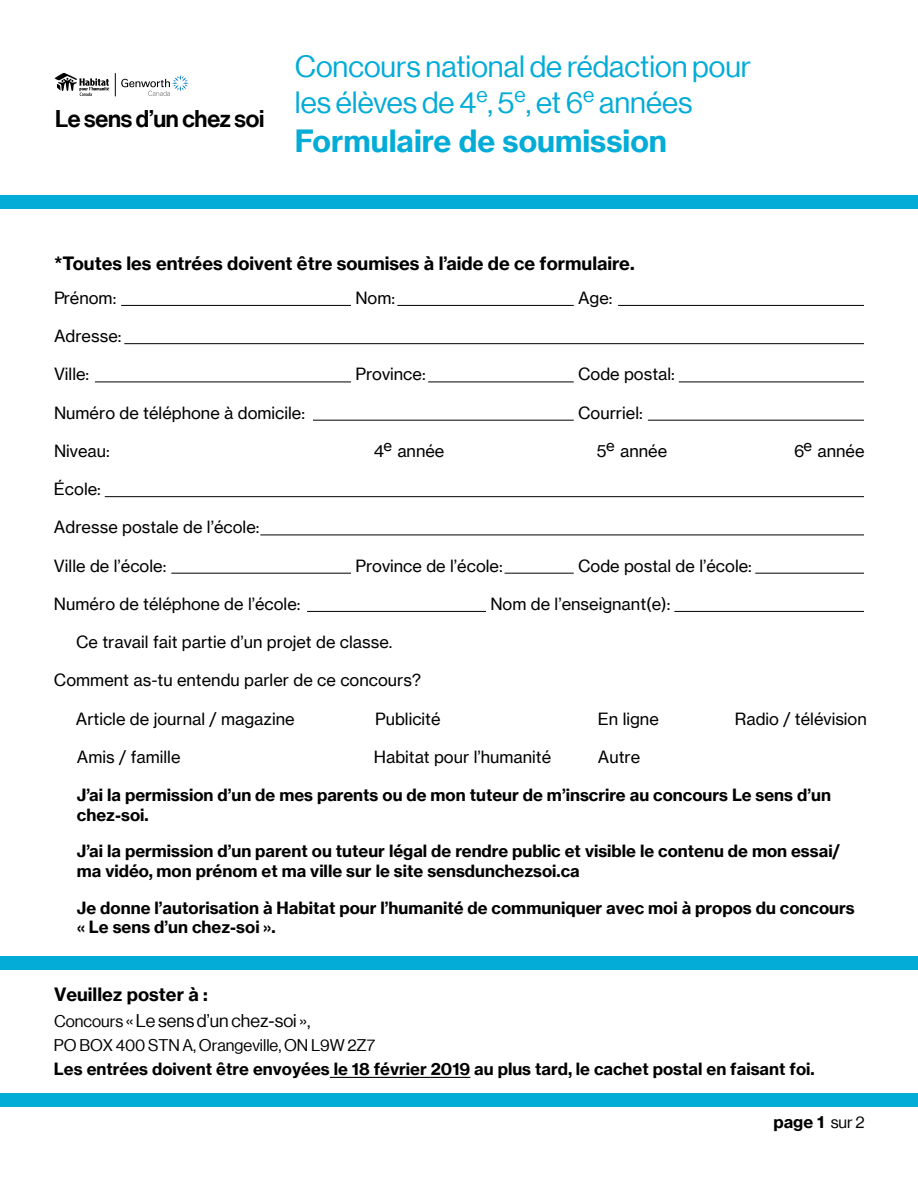
<style>
.page{position:relative;width:918px;height:1188px;background:#fff}
.page>*{position:absolute;margin:0;border:0;box-sizing:border-box;transform-origin:0 0}
.t1{font:30px/36px "Neue Haas Grotesk Display";color:#02acd7}
.t2{font:700 30px "Neue Haas Grotesk Text";color:#02acd7}
.t3{font:500 23.55px "Neue Haas Grotesk Display";letter-spacing:-.01em;color:#000}
.t4{font:700 18px "Neue Haas Grotesk Text";color:#000}
.t5{font:18px "Neue Haas Grotesk Display";color:#000}
.t6{font:16.5px "Neue Haas Grotesk Text";color:#000}
.t7{font:700 16.5px/19.8px "Neue Haas Grotesk Text";color:#000}
.t8{font:16.5px "Neue Haas Grotesk Display";color:#000}
.s1{font-size:16.5px}
.s2{font-family:"Neue Haas Grotesk Display";font-weight:400}
</style>
<div class="page">
<div style="left:0;top:956px;width:918px;height:14px;background:#02acd7"></div>
<div style="left:0;top:1094px;width:918px;height:13px;background:#02acd7"></div>
<hr style="left:121px;top:305px;width:230px;height:1px;background:#000">
<hr style="left:397px;top:305px;width:177px;height:1px;background:#000">
<hr style="left:618px;top:305px;width:246px;height:1px;background:#000">
<hr style="left:124px;top:343px;width:740px;height:1px;background:#000">
<hr style="left:95px;top:382px;width:256px;height:1px;background:#000">
<hr style="left:428px;top:382px;width:146px;height:1px;background:#000">
<hr style="left:679px;top:382px;width:185px;height:1px;background:#000">
<hr style="left:313px;top:420px;width:261px;height:1px;background:#000">
<hr style="left:648px;top:420px;width:216px;height:1px;background:#000">
<hr style="left:105px;top:496px;width:759px;height:1px;background:#000">
<hr style="left:260px;top:535px;width:604px;height:1px;background:#000">
<hr style="left:171px;top:573px;width:180px;height:1px;background:#000">
<hr style="left:505px;top:573px;width:69px;height:1px;background:#000">
<hr style="left:755px;top:573px;width:109px;height:1px;background:#000">
<hr style="left:307px;top:611px;width:179px;height:1px;background:#000">
<hr style="left:674px;top:611px;width:190px;height:1px;background:#000">
<svg style="left:54px;top:73px;width:135px;height:23px"></svg>
<div style="left:0;top:196px;width:918px;height:13px;background:#02acd7"></div>
<hr style="left:330px;top:1077px;width:140px;height:1px;background:#000">
<h2 class="t3" style="left:55px;top:105px;width:211px">Le sens d’un chez soi</h2>
<h1 class="t1" style="left:295px;top:48px;width:458px">Concours national de rédaction pour les élèves de 4<sup>e</sup>, 5<sup>e</sup>, et 6<sup>e</sup> années</h1>
<h1 class="t2" style="left:295px;top:122px;width:374px">Formulaire de soumission</h1>
<p class="t4" style="left:54px;top:252px;width:582px">*Toutes les entrées doivent être soumises à l’aide de ce formulaire.</p>
<p class="t6" style="left:54px;top:288px;width:64px">Prénom:</p>
<p class="t6" style="left:355px;top:288px;width:41px">Nom:</p>
<p class="t6" style="left:578px;top:288px;width:36px">Age:</p>
<p class="t6" style="left:54px;top:326px;width:69px">Adresse:</p>
<p class="t6" style="left:54px;top:364px;width:37px">Ville:</p>
<p class="t6" style="left:355px;top:364px;width:72px">Province:</p>
<p class="t6" style="left:578px;top:364px;width:98px">Code postal:</p>
<p class="t6" style="left:54px;top:402px;width:253px">Numéro de téléphone à domicile:</p>
<p class="t6" style="left:578px;top:402px;width:66px">Courriel:</p>
<p class="t6" style="left:54px;top:441px;width:57px">Niveau:</p>
<p class="t6" style="left:374px;top:441px;width:72px">4<sup>e</sup> année</p>
<p class="t6" style="left:597px;top:441px;width:72px">5<sup>e</sup> année</p>
<p class="t6" style="left:794px;top:441px;width:72px">6<sup>e</sup> année</p>
<p class="t6" style="left:54px;top:479px;width:48px">École:</p>
<p class="t6" style="left:54px;top:517px;width:207px">Adresse postale de l’école:</p>
<p class="t6" style="left:54px;top:555px;width:114px">Ville de l’école:</p>
<p class="t6" style="left:355px;top:555px;width:149px">Province de l’école:</p>
<p class="t6" style="left:578px;top:555px;width:175px">Code postal de l’école:</p>
<p class="t6" style="left:54px;top:594px;width:248px">Numéro de téléphone de l’école:</p>
<p class="t6" style="left:490px;top:594px;width:182px">Nom de l’enseignant(e):</p>
<p class="t6" style="left:76px;top:632px;width:318px">Ce travail fait partie d’un projet de classe.</p>
<p class="t6" style="left:54px;top:670px;width:369px">Comment as-tu entendu parler de ce concours?</p>
<p class="t6" style="left:76px;top:708px;width:220px">Article de journal / magazine</p>
<p class="t6" style="left:375px;top:708px;width:67px">Publicité</p>
<p class="t6" style="left:735px;top:708px;width:133px">Radio / télévision</p>
<p class="t6" style="left:77px;top:747px;width:105px">Amis / famille</p>
<p class="t6" style="left:374px;top:747px;width:179px">Habitat pour l’humanité</p>
<p class="t6" style="left:598px;top:708px;width:62px">En ligne</p>
<p class="t6" style="left:598px;top:747px;width:44px">Autre</p>
<p class="t7" style="left:77px;top:785px;width:756px">J’ai la permission d’un de mes parents ou de mon tuteur de m’inscrire au concours Le sens d’un chez-soi.</p>
<p class="t7" style="left:77px;top:841px;width:765px">J’ai la permission d’un parent ou tuteur légal de rendre public et visible le contenu de mon essai/ ma vidéo, mon prénom et ma ville sur le site sensdunchezsoi.ca</p>
<p class="t7" style="left:77px;top:898px;width:779px">Je donne l’autorisation à Habitat pour l’humanité de communiquer avec moi à propos du concours « Le sens d’un chez-soi ».</p>
<p class="t4" style="left:54px;top:983px;width:155px">Veuillez poster à :</p>
<p class="t5" style="left:54px;top:1010px;width:258px"><span class="s1">Concours</span> « Le sens d’un chez-soi »,</p>
<p class="t8" style="left:54px;top:1036px;width:323px">PO BOX 400 STN A, Orangeville, ON L9W 2Z7</p>
<p class="t7" style="left:54px;top:1059px;width:762px">Les entrées doivent être envoyées le 18 février 2019 au plus tard, le cachet postal en faisant foi.</p>
<p class="t7" style="left:773px;top:1112px;width:93px">page 1 <span class="s2">sur 2</span></p>
</div>
